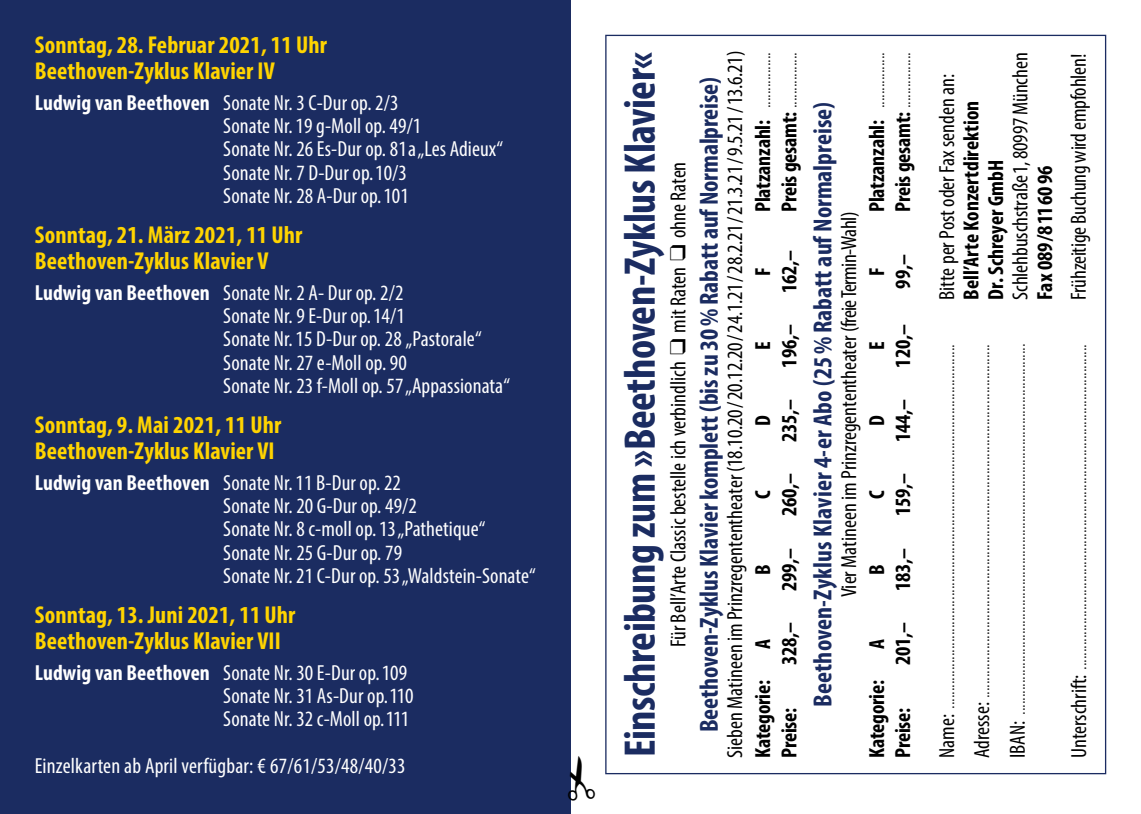
<style>
.page{position:relative;width:1141px;height:814px;background:#fff}
.page>*{position:absolute;margin:0;border:0;box-sizing:border-box;transform-origin:0 0}
.t1{font:700 condensed 44.45px "Myriad Pro";letter-spacing:-.01em;color:#1b2c61}
.t2{font:700 condensed 26.25px "Myriad Pro";letter-spacing:-.005em;color:#1b2c61}
.t3{font:700 condensed 24.5px/26.2px "Myriad Pro";letter-spacing:.005em;color:#ffd400}
.t4{font:condensed 21.88px/23.3px "Myriad Pro";letter-spacing:.005em;color:#fff}
.t5{font:300 condensed 21.88px/35.4px "Myriad Pro";color:#000;text-align:justify}
.t6{font:condensed 21.88px "Myriad Pro";letter-spacing:-.005em;color:#000}
.t7{font:700 condensed 21.88px/24.5px "Myriad Pro";letter-spacing:-.01em;color:#000}
.s1{font-weight:700}
.s2{font-weight:400}
</style>
<div class="page">
<div style="left:0;top:0;width:570px;height:814px;background:#1b2c61"></div>
<svg style="left:570px;top:755px;width:1px;height:45px"></svg>
<p class="t3" style="left:35px;top:31px;width:294px">Sonntag, 28. Februar 2021, 11 Uhr<br>Beethoven-Zyklus Klavier IV</p>
<p class="t4" style="left:223px;top:90px;width:281px;text-indent:-188px"><span class="s1">Ludwig van Beethoven</span> Sonate Nr. 3 C-Dur op. 2/3<br>Sonate Nr.19 g-Moll op. 49/1<br>Sonate Nr. 26 Es-Dur op. 81a „Les Adieux“ Sonate Nr. 7 D-Dur op.10/3<br>Sonate Nr. 28 A-Dur op.101</p>
<p class="t3" style="left:35px;top:221px;width:269px">Sonntag, 21. März 2021, 11 Uhr<br>Beethoven-Zyklus Klavier V</p>
<p class="t4" style="left:223px;top:280px;width:288px;text-indent:-188px"><span class="s1">Ludwig van Beethoven</span> Sonate Nr. 2 A- Dur op. 2/2<br>Sonate Nr. 9 E-Dur op.14/1<br>Sonate Nr.15 D-Dur op. 28 „Pastorale“ Sonate Nr. 27 e-Moll op. 90<br>Sonate Nr. 23 f-Moll op. 57 „Appassionata“</p>
<p class="t3" style="left:35px;top:411px;width:248px">Sonntag, 9. Mai 2021, 11 Uhr<br>Beethoven-Zyklus Klavier VI</p>
<p class="t4" style="left:223px;top:470px;width:314px;text-indent:-188px"><span class="s1">Ludwig van Beethoven</span> Sonate Nr.11 B-Dur op. 22<br>Sonate Nr. 20 G-Dur op. 49/2<br>Sonate Nr. 8 c-moll op. 13 „Pathetique“ Sonate Nr. 25 G-Dur op. 79<br>Sonate Nr. 21 C-Dur op. 53 „Waldstein-Sonate“</p>
<p class="t3" style="left:35px;top:601px;width:262px">Sonntag, 13. Juni 2021, 11 Uhr<br>Beethoven-Zyklus Klavier VII</p>
<p class="t4" style="left:223px;top:660px;width:192px;text-indent:-188px"><span class="s1">Ludwig van Beethoven</span> Sonate Nr. 30 E-Dur op. 109<br>Sonate Nr. 31 As-Dur op.110<br>Sonate Nr. 32 c-Moll op.111</p>
<p class="t4" style="left:35px;top:753px;width:372px">Einzelkarten ab April verfügbar: € 67/61/53/48/40/33</p>
<h1 class="t1" style="left:612px;top:757px;width:707px;rotate:-90deg">Einschreibung zum »Beethoven-Zyklus Klavier«</h1>
<p class="t6" style="left:665px;top:647px;width:487px;rotate:-90deg">Für Bell’Arte Classic bestelle ich verbindlich ❑ mit Raten ❑ ohne Raten</p>
<p class="t6" style="left:722px;top:758px;width:708px;rotate:-90deg">Sieben Matineen im Prinzregententheater (18.10.20/20.12.20/24.1.21/28.2.21/21.3.21/9.5.21/13.6.21)</p>
<p class="t2" style="left:693px;top:732px;width:656px;rotate:-90deg">Beethoven-Zyklus Klavier komplett (bis zu 30% Rabatt auf Normalpreise)</p>
<p class="t5" style="left:745px;top:212px;width:161px;rotate:-90deg"><span class="s1">Platzanzahl:</span> ................</p>
<p class="t5" style="left:771px;top:212px;width:161px;rotate:-90deg"><span class="s1">Preis gesamt:</span> ................</p>
<p class="t7" style="left:750px;top:276px;width:10px;rotate:-90deg">F</p>
<p class="t7" style="left:776px;top:293px;width:45px;rotate:-90deg">162,–</p>
<p class="t7" style="left:750px;top:350px;width:10px;rotate:-90deg">E</p>
<p class="t7" style="left:776px;top:367px;width:45px;rotate:-90deg">196,–</p>
<p class="t7" style="left:750px;top:426px;width:12px;rotate:-90deg">D</p>
<p class="t7" style="left:776px;top:442px;width:45px;rotate:-90deg">235,–</p>
<p class="t7" style="left:750px;top:499px;width:10px;rotate:-90deg">C</p>
<p class="t7" style="left:776px;top:516px;width:45px;rotate:-90deg">260,–</p>
<p class="t7" style="left:750px;top:574px;width:12px;rotate:-90deg">B</p>
<p class="t7" style="left:776px;top:591px;width:45px;rotate:-90deg">299,–</p>
<p class="t7" style="left:750px;top:648px;width:12px;rotate:-90deg">A</p>
<p class="t7" style="left:776px;top:665px;width:45px;rotate:-90deg">328,–</p>
<p class="t7" style="left:750px;top:758px;width:80px;rotate:-90deg">Kategorie:</p>
<p class="t7" style="left:776px;top:758px;width:52px;rotate:-90deg">Preise:</p>
<p class="t2" style="left:806px;top:707px;width:606px;rotate:-90deg">Beethoven-Zyklus Klavier 4-er Abo (25% Rabatt auf Normalpreise)</p>
<p class="t6" style="left:836px;top:597px;width:387px;rotate:-90deg">Vier Matineen im Prinzregententheater (freie Termin-Wahl)</p>
<p class="t5" style="left:859px;top:212px;width:161px;rotate:-90deg"><span class="s1">Platzanzahl:</span> ................</p>
<p class="t5" style="left:885px;top:212px;width:161px;rotate:-90deg"><span class="s1">Preis gesamt:</span> ................</p>
<p class="t7" style="left:864px;top:276px;width:10px;rotate:-90deg">F</p>
<p class="t7" style="left:890px;top:288px;width:36px;rotate:-90deg">99,–</p>
<p class="t7" style="left:864px;top:350px;width:10px;rotate:-90deg">E</p>
<p class="t7" style="left:890px;top:367px;width:45px;rotate:-90deg">120,–</p>
<p class="t7" style="left:864px;top:426px;width:12px;rotate:-90deg">D</p>
<p class="t7" style="left:890px;top:442px;width:45px;rotate:-90deg">144,–</p>
<p class="t7" style="left:864px;top:499px;width:10px;rotate:-90deg">C</p>
<p class="t7" style="left:890px;top:516px;width:45px;rotate:-90deg">159,–</p>
<p class="t7" style="left:864px;top:574px;width:12px;rotate:-90deg">B</p>
<p class="t7" style="left:890px;top:591px;width:45px;rotate:-90deg">183,–</p>
<p class="t7" style="left:864px;top:648px;width:12px;rotate:-90deg">A</p>
<p class="t7" style="left:890px;top:665px;width:45px;rotate:-90deg">201,–</p>
<p class="t7" style="left:864px;top:758px;width:80px;rotate:-90deg">Kategorie:</p>
<p class="t7" style="left:890px;top:758px;width:52px;rotate:-90deg">Preise:</p>
<p class="t6" style="left:1007px;top:300px;width:249px;rotate:-90deg">Schlehbuschstraße 1, 80997 München</p>
<p class="t6" style="left:934px;top:300px;width:227px;rotate:-90deg">Bitte per Post oder Fax senden an:</p>
<p class="t7" style="left:958px;top:300px;width:200px;rotate:-90deg">Bell’Arte Konzertdirektion<br>Dr. Schreyer GmbH</p>
<p class="t7" style="left:1032px;top:300px;width:136px;rotate:-90deg">Fax 089/81160 96</p>
<p class="t6" style="left:1065px;top:300px;width:247px;rotate:-90deg">Frühzeitige Buchung wird empfohlen!</p>
<p class="t5" style="left:929px;top:758px;width:416px;rotate:-90deg"><span class="s2">Name:</span> ........................................................................................................<br><span class="s2">Adresse:</span> .....................................................................................................<br><span class="s2">IBAN:</span> ..........................................................................................................</p>
<p class="t5" style="left:1061px;top:758px;width:415px;rotate:-90deg"><span class="s2">Unterschrift:</span> .............................................................................................</p>
</div>
